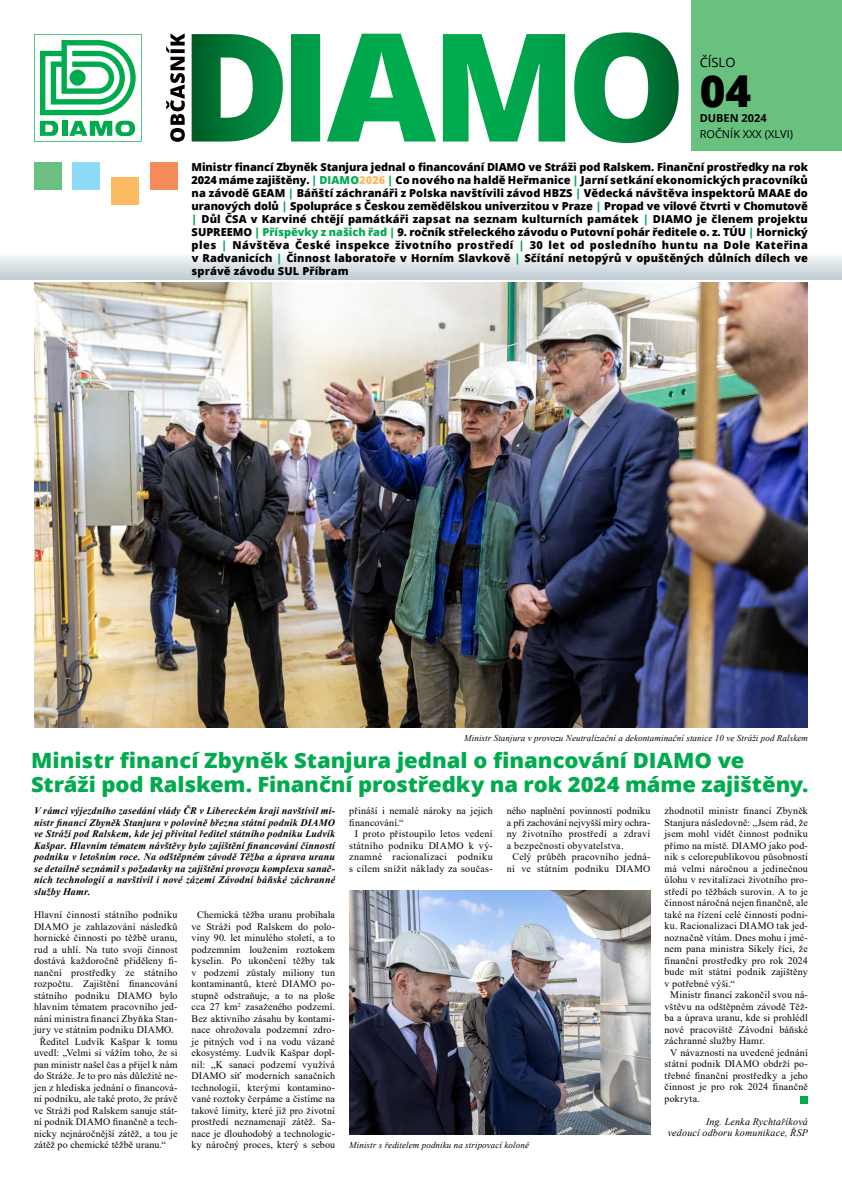
<style>
.page{position:relative;width:842px;height:1191px;background:#fff}
.page>*{position:absolute;margin:0;border:0;box-sizing:border-box;transform-origin:0 0}
.t1{font:800 44px "Open Sans";color:#000}
.t2{font:800 21px/24px "Open Sans";letter-spacing:-.005em;color:#00ab4e;scale:1.05 1}
.t3{font:13px "Open Sans";color:#000}
.t4{font:800 11px/13px "Open Sans";letter-spacing:.01em;color:#000;text-align:justify}
.t5{font:11px "Open Sans";color:#000}
.t6{font:700 11px "Open Sans";color:#000}
.t7{font:10px/11.5px "Times New Roman";letter-spacing:.015em;color:#000;text-align:center}
.t8{font:italic 700 10px/11.5px "Times New Roman";letter-spacing:.015em;color:#000;text-align:justify}
.t9{font:italic 10px/11.5px "Times New Roman";letter-spacing:.02em;color:#000;text-align:right}
.t10{font:10px "Times New Roman";letter-spacing:.04em;color:#000}
.t11{font:10px "Times New Roman";letter-spacing:.035em;color:#000}
.t12{font:italic 9px "Times New Roman";letter-spacing:.01em;color:#000}
.s1{color:#00ab4e}
.s2{color:#fcba63}
</style>
<div class="page">
<svg style="left:0;top:256px;width:842px;height:24px;background:#d7dfe4"></svg>
<div style="left:692px;top:0;width:150px;height:150px;background:#69c180"></div>
<div style="left:34px;top:162px;width:28px;height:28px;background:#69c180"></div>
<div style="left:73px;top:162px;width:27px;height:28px;background:#8ed8f8"></div>
<div style="left:111px;top:177px;width:28px;height:28px;background:#fcba63"></div>
<div style="left:150px;top:162px;width:27px;height:28px;background:#f68c59"></div>
<svg style="left:166px;top:33px;width:19px;height:109px"></svg>
<svg style="left:192px;top:32px;width:487px;height:111px"></svg>
<svg style="left:34px;top:34px;width:108px;height:108px"></svg>
<img style="left:34px;top:282px;width:774px;height:445px">
<img style="left:349px;top:890px;width:301px;height:244px">
<div style="left:801px;top:1096px;width:7px;height:7px;background:#00ab4e"></div>
<h3 class="t3" style="left:700px;top:54px;width:37px">ČÍSLO</h3>
<h1 class="t1" style="left:700px;top:57px;width:53px">04</h1>
<p class="t6" style="left:700px;top:111px;width:68px">DUBEN 2024</p>
<p class="t5" style="left:700px;top:127px;width:95px">ROČNÍK XXX (XLVI)</p>
<p class="t4" style="left:192px;top:160px;width:618px">Ministr financí Zbyněk Stanjura jednal o financování DIAMO ve Stráži pod Ralskem. Finanční prostředky na rok 2024 máme zajištěny. <span class="s1">| DIAMO</span><span class="s2">2026</span> <span class="s1">|</span> Co nového na haldě Heřmanice <span class="s1">|</span> Jarní setkání ekonomických pracovníků na závodě GEAM <span class="s1">|</span> Báňští záchranáři z Polska navštívili závod HBZS <span class="s1">|</span> Vědecká návštěva inspektorů MAAE do uranových dolů <span class="s1">|</span> Spolupráce s Českou zemědělskou univerzitou v Praze <span class="s1">|</span> Propad ve vilové čtvrti v Chomutově <span class="s1">|</span> Důl ČSA v Karviné chtějí památkáři zapsat na seznam kulturních památek <span class="s1">|</span> DIAMO je členem projektu SUPREEMO <span class="s1">| Příspěvky z našich řad |</span> 9. ročník střeleckého závodu o Putovní pohár ředitele o. z. TÚU <span class="s1">|</span> Hornický ples <span class="s1">|</span> Návštěva České inspekce životního prostředí <span class="s1">|</span> 30 let od posledního huntu na Dole Kateřina v Radvanicích <span class="s1">|</span> Činnost laboratoře v Horním Slavkově <span class="s1">|</span> Sčítání netopýrů v opuštěných důlních dílech ve správě závodu SUL Příbram</p>
<p class="t12" style="left:464px;top:732px;width:345px">Ministr Stanjura v provozu Neutralizační a dekontaminační stanice 10 ve Stráži pod Ralskem</p>
<h2 class="t2" style="left:31px;top:747px;width:742px">Ministr financí Zbyněk Stanjura jednal o financování DIAMO ve<br>Stráži pod Ralskem. Finanční prostředky na rok 2024 máme zajištěny.</h2>
<p class="t8" style="left:34px;top:805px;width:303px">V rámci výjezdního zasedání vlády ČR v Libereckém kraji navštívil mi&shy;nistr financí Zbyněk Stanjura v polovině března státní podnik DIAMO ve Stráži pod Ralskem, kde jej přivítal ředitel státního podniku Ludvík Kašpar. Hlavním tématem návštěvy bylo zajištění financování činností podniku v letošním roce. Na odštěpném závodě Těžba a úprava uranu se detailně seznámil s požadavky na zajištění provozu komplexu sanač&shy;ních technologií a navštívil i nové zázemí Závodní báňské záchranné služby Hamr.</p>
<p class="t7" style="left:34px;top:909px;width:145px">Hlavní činností státního podniku</p>
<p class="t7" style="left:34px;top:920px;width:145px">DIAMO je zahlazování následků</p>
<p class="t7" style="left:34px;top:932px;width:145px">hornické činnosti po těžbě uranu,</p>
<p class="t7" style="left:34px;top:943px;width:145px">rud a uhlí. Na tuto svoji činnost</p>
<p class="t7" style="left:34px;top:955px;width:145px">dostává každoročně přiděleny fi-</p>
<p class="t7" style="left:34px;top:966px;width:145px">nanční prostředky ze státního</p>
<p class="t7" style="left:34px;top:978px;width:145px">rozpočtu. Zajištění financování</p>
<p class="t7" style="left:34px;top:989px;width:145px">státního podniku DIAMO bylo</p>
<p class="t7" style="left:34px;top:1001px;width:145px">hlavním tématem pracovního jed-</p>
<p class="t7" style="left:34px;top:1012px;width:145px">nání ministra financí Zbyňka Stan-</p>
<p class="t7" style="left:34px;top:1024px;width:141px">jury ve státním podniku DIAMO.</p>
<p class="t7" style="left:40px;top:1035px;width:139px">Ředitel Ludvík Kašpar k tomu</p>
<p class="t7" style="left:34px;top:1047px;width:145px">uvedl: „Velmi si vážím toho, že si</p>
<p class="t7" style="left:34px;top:1058px;width:145px">pan ministr našel čas a přijel k nám</p>
<p class="t7" style="left:34px;top:1070px;width:145px">do Stráže. Je to pro nás důležité ne-</p>
<p class="t7" style="left:34px;top:1081px;width:145px">jen z hlediska jednání o financová-</p>
<p class="t7" style="left:34px;top:1093px;width:145px">ní podniku, ale také proto, že právě</p>
<p class="t7" style="left:34px;top:1104px;width:145px">ve Stráži pod Ralskem sanuje stát-</p>
<p class="t7" style="left:34px;top:1116px;width:145px">ní podnik DIAMO finančně a tech-</p>
<p class="t7" style="left:34px;top:1127px;width:145px">nicky nejnáročnější zátěž, a tou je</p>
<p class="t7" style="left:34px;top:1139px;width:133px">zátěž po chemické těžbě uranu.“</p>
<p class="t7" style="left:192px;top:909px;width:145px">Chemická těžba uranu probíhala ve Stráži pod Ralskem do polo&shy;viny 90. let minulého století, a to podzemním loužením roztokem kyselin. Po ukončení těžby tak v podzemí zůstaly miliony tun kontaminantů, které DIAMO po&shy;stupně odstraňuje, a to na ploše cca 27 km<sup>2</sup> zasaženého podzemí.<br>Bez aktivního zásahu by kontami&shy;nace ohrožovala podzemní zdro&shy;je pitných vod i na vodu vázané ekosystémy. Ludvík Kašpar dopl&shy;nil: „K sanaci podzemí využívá<br>DIAMO síť moderních sanačních technologií, kterými kontamino&shy;vané roztoky čerpáme a čistíme na takové limity, které již pro životní prostředí neznamenají zátěž. Sa&shy;nace je dlouhodobý a technologic&shy;ky náročný proces, který s sebou</p>
<p class="t7" style="left:349px;top:805px;width:145px">přináší i nemalé nároky na jejich</p>
<p class="t7" style="left:349px;top:816px;width:56px">financování.“</p>
<p class="t7" style="left:355px;top:828px;width:139px">I proto přistoupilo letos vedení</p>
<p class="t10" style="left:349px;top:838px;width:145px">státního podniku DIAMO k vý-</p>
<p class="t11" style="left:349px;top:850px;width:145px">znamné racionalizaci podniku</p>
<p class="t7" style="left:349px;top:862px;width:145px">s cílem snížit náklady za součas-</p>
<p class="t7" style="left:507px;top:805px;width:145px">ného naplnění povinností podniku</p>
<p class="t7" style="left:507px;top:816px;width:145px">a při zachování nejvyšší míry ochra-</p>
<p class="t7" style="left:507px;top:828px;width:145px">ny životního prostředí a zdraví</p>
<p class="t7" style="left:507px;top:839px;width:118px">a bezpečnosti obyvatelstva.</p>
<p class="t7" style="left:512px;top:851px;width:139px">Celý průběh pracovního jedná-</p>
<p class="t7" style="left:507px;top:862px;width:145px">ní ve státním podniku DIAMO</p>
<p class="t12" style="left:349px;top:1139px;width:181px">Ministr s ředitelem podniku na stripovací koloně</p>
<p class="t7" style="left:664px;top:805px;width:145px">zhodnotil ministr financí Zbyněk</p>
<p class="t7" style="left:664px;top:816px;width:145px">Stanjura následovně: „Jsem rád, že</p>
<p class="t7" style="left:664px;top:828px;width:145px">jsem mohl vidět činnost podniku</p>
<p class="t7" style="left:664px;top:839px;width:145px">přímo na místě. DIAMO jako pod-</p>
<p class="t7" style="left:664px;top:851px;width:145px">nik s celorepublikovou působností</p>
<p class="t7" style="left:664px;top:862px;width:145px">má velmi náročnou a jedinečnou</p>
<p class="t7" style="left:664px;top:874px;width:145px">úlohu v revitalizaci životního pro-</p>
<p class="t7" style="left:664px;top:885px;width:145px">středí po těžbách surovin. A to je</p>
<p class="t7" style="left:664px;top:897px;width:145px">činnost náročná nejen finančně, ale</p>
<p class="t7" style="left:664px;top:908px;width:145px">také na řízení celé činnosti podni-</p>
<p class="t7" style="left:664px;top:920px;width:145px">ku. Racionalizaci DIAMO tak jed-</p>
<p class="t7" style="left:664px;top:931px;width:145px">noznačně vítám. Dnes mohu i jmé-</p>
<p class="t7" style="left:664px;top:943px;width:145px">nem pana ministra Síkely říci, že</p>
<p class="t7" style="left:664px;top:954px;width:145px">finanční prostředky pro rok 2024</p>
<p class="t7" style="left:664px;top:966px;width:145px">bude mít státní podnik zajištěny</p>
<p class="t7" style="left:664px;top:977px;width:72px">v potřebné výši.“</p>
<p class="t7" style="left:670px;top:989px;width:139px">Ministr financí zakončil svou ná-</p>
<p class="t7" style="left:664px;top:1000px;width:145px">vštěvu na odštěpném závodě Těž-</p>
<p class="t7" style="left:664px;top:1012px;width:145px">ba a úprava uranu, kde si prohlédl</p>
<p class="t7" style="left:664px;top:1023px;width:145px">nové pracoviště Závodní báňské</p>
<p class="t7" style="left:664px;top:1035px;width:102px">záchranné služby Hamr.</p>
<p class="t7" style="left:670px;top:1046px;width:139px">V návaznosti na uvedené jednání</p>
<p class="t7" style="left:664px;top:1058px;width:145px">státní podnik DIAMO obdrží po-</p>
<p class="t7" style="left:664px;top:1069px;width:145px">třebné finanční prostředky a jeho</p>
<p class="t7" style="left:664px;top:1081px;width:145px">činnost je pro rok 2024 finančně</p>
<p class="t10" style="left:664px;top:1091px;width:37px">pokryta.</p>
<p class="t9" style="left:668px;top:1115px;width:142px">Ing. Lenka Rychtaříková<br>vedoucí odboru komunikace, ŘSP</p>
</div>
